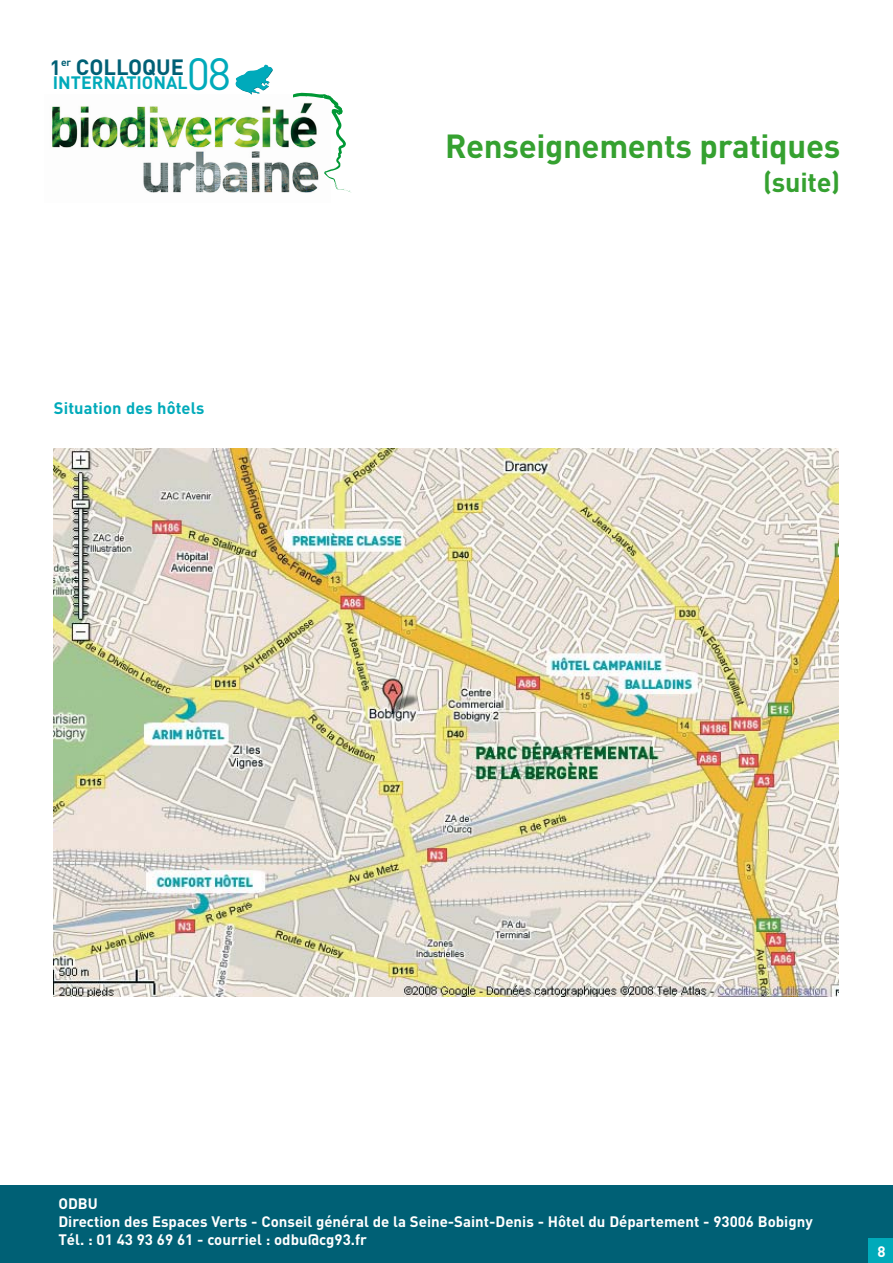
<style>
.page{position:relative;width:893px;height:1263px;background:#fff}
.page>*{position:absolute;margin:0;border:0;box-sizing:border-box;transform-origin:0 0}
.t1{font:44.55px "DIN";color:#00aaba}
.t2{font:700 33px "DIN";letter-spacing:-.01em;color:#35a130}
.t3{font:700 27px "DIN";letter-spacing:-.01em;color:#35a130}
.t4{font:700 21.9px "DIN";color:#006075}
.t5{font:700 17.7px "DIN";color:#00aaba}
.t6{font:700 16.5px "DIN";letter-spacing:.005em;color:#00aaba}
.t7{font:700 15px/18px "DIN";color:#fff}
.s1{font-size:20.55px}
</style>
<div class="page">
<div style="left:0;top:1185px;width:893px;height:78px;background:#006075"></div>
<img style="left:52px;top:95px;width:242px;height:98px">
<svg style="left:236px;top:65px;width:37px;height:29px"></svg>
<svg style="left:294px;top:93px;width:57px;height:100px"></svg>
<img style="left:54px;top:448px;width:785px;height:549px">
<div style="left:868px;top:1238px;width:25px;height:25px;background:#00aaba"></div>
<h1 class="t1" style="left:187px;top:46px;width:46px">08</h1>
<h3 class="t4" style="left:50px;top:59px;width:136px"><span class="s1">1</span><sup>er</sup> COLLOQUE</h3>
<p class="t5" style="left:53px;top:76px;width:136px">INTERNATIONAL</p>
<p class="t6" style="left:54px;top:403px;width:152px">Situation des hôtels</p>
<h2 class="t2" style="left:445px;top:134px;width:397px">Renseignements pratiques</h2>
<h3 class="t3" style="left:763px;top:173px;width:78px">(suite)</h3>
<p class="t7" style="left:58px;top:1196px;width:756px">ODBU<br>Direction des Espaces Verts - Conseil général de la Seine-Saint-Denis - Hôtel du Département - 93006 Bobigny<br>Tél. : 01 43 93 69 61 - courriel : odbu@cg93.fr</p>
<p class="t7" style="left:877px;top:1243px;width:10px">8</p>
</div>
